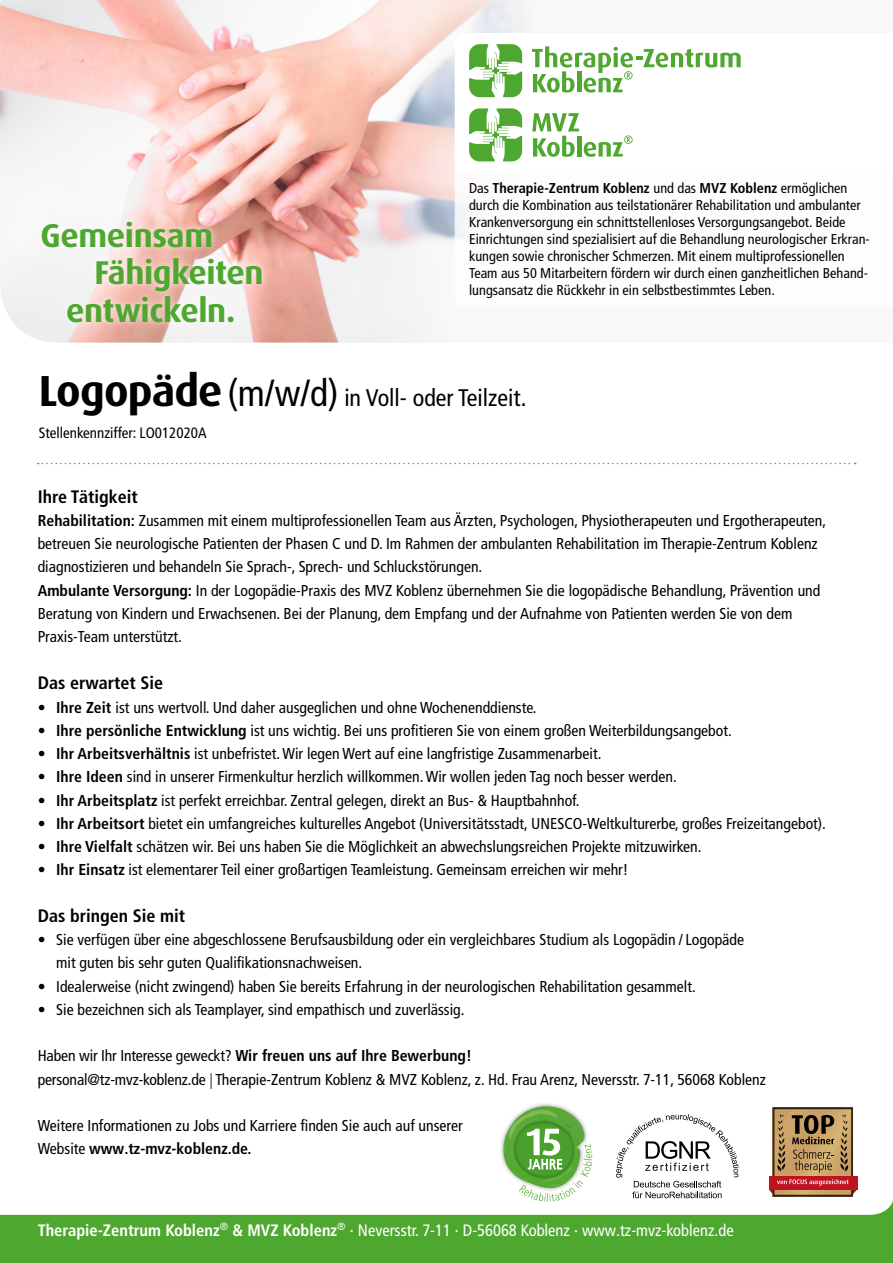
<style>
.page{position:relative;width:893px;height:1263px;background:#fff}
.page>*{position:absolute;margin:0;border:0;box-sizing:border-box;transform-origin:0 0}
.t1{font:700 33px "Dax OT";letter-spacing:-.015em;color:#4ea82f}
.t2{font:condensed 24px "Frutiger LT Pro";color:#000}
.t3{font:700 condensed 18px "Frutiger LT Pro";color:#000}
.t4{font:condensed 16.5px "Frutiger LT Pro";color:#fff}
.t5{font:condensed 15.75px/23.2px "Frutiger LT Pro";color:#000}
.t6{font:condensed 15px "Frutiger LT Pro";color:#000}
.t7{font:condensed 14.25px/17.1px "Frutiger LT Pro";color:#000}
.s1{font-weight:700}
.s2{font-family:"Dax OT";font-weight:700;font-stretch:normal;font-size:43.5px}
.s3{font-size:37.5px}
.s4{font-weight:300}
</style>
<div class="page">
<div style="left:0;top:1215px;width:893px;height:48px;background:#4ea82f"></div>
<svg style="left:0;top:1154px;width:893px;height:61px"></svg>
<img style="left:0;top:0;width:362px;height:342px">
<svg style="left:362px;top:0;width:166px;height:342px"></svg>
<svg style="left:38px;top:463px;width:818px;height:1px"></svg>
<svg style="left:455px;top:33px;width:73px;height:100px"></svg>
<svg style="left:455px;top:133px;width:73px;height:174px"></svg>
<svg style="left:532px;top:113px;width:101px;height:44px"></svg>
<svg style="left:469px;top:108px;width:53px;height:53px"></svg>
<svg style="left:532px;top:46px;width:209px;height:47px"></svg>
<svg style="left:469px;top:44px;width:53px;height:53px"></svg>
<div style="left:34px;top:215px;width:235px;height:115px;background:#fff;opacity:.75"></div>
<svg style="left:616px;top:1114px;width:123px;height:84px"></svg>
<div style="left:499px;top:1102px;width:90px;height:91px;background:#000;opacity:.42"></div>
<svg style="left:502px;top:1106px;width:90px;height:95px"></svg>
<svg style="left:769px;top:1107px;width:88px;height:89px;background:#ac7b59"></svg>
<h1 class="t1" style="left:41px;top:214px;width:174px">Gemeinsam</h1>
<h1 class="t1" style="left:95px;top:252px;width:170px">Fähigkeiten</h1>
<h1 class="t1" style="left:66px;top:289px;width:171px">entwickeln.</h1>
<p class="t7" style="left:469px;top:179px;width:402px">Das <span class="s1">Therapie-Zentrum Koblenz</span> und das <span class="s1">MVZ Koblenz</span> ermöglichen durch die Kombination aus teilstationärer Rehabilitation und ambulanter Krankenversorgung ein schnittstellenloses Versorgungsangebot. Beide Einrichtungen sind spezialisiert auf die Behandlung neurologischer Erkran&shy;kungen sowie chronischer Schmerzen. Mit einem multiprofessionellen Team aus 50 Mitarbeitern fördern wir durch einen ganzheitlichen Behand&shy;lungsansatz die Rückkehr in ein selbstbestimmtes Leben.</p>
<h2 class="t2" style="left:39px;top:384px;width:489px"><span class="s2">Logopäde</span><span class="s3">(m/w/d)</span> in Voll- oder Teilzeit.</h2>
<p class="t6" style="left:39px;top:424px;width:169px">Stellenkennziffer: LO012020A</p>
<p class="t3" style="left:38px;top:486px;width:102px">Ihre Tätigkeit</p>
<p class="t5" style="left:38px;top:509px;width:790px"><span class="s1">Rehabilitation:</span> Zusammen mit einem multiprofessionellen Team aus Ärzten, Psychologen, Physiotherapeuten und Ergotherapeuten, betreuen Sie neurologische Patienten der Phasen C und D. Im Rahmen der ambulanten Rehabilitation im Therapie-Zentrum Koblenz diagnostizieren und behandeln Sie Sprach-, Sprech- und Schluckstörungen.<br><span class="s1">Ambulante Versorgung:</span> In der Logopädie-Praxis des MVZ Koblenz übernehmen Sie die logopädische Behandlung, Prävention und Beratung von Kindern und Erwachsenen. Bei der Planung, dem Empfang und der Aufnahme von Patienten werden Sie von dem Praxis-Team unterstützt.</p>
<p class="t3" style="left:38px;top:672px;width:127px">Das erwartet Sie</p>
<p class="t5" style="left:38px;top:696px;width:500px"><span class="s1">• Ihre Zeit</span> ist uns wertvoll. Und daher ausgeglichen und ohne Wochenenddienste.</p>
<p class="t5" style="left:38px;top:719px;width:696px"><span class="s1">• Ihre persönliche Entwicklung</span> ist uns wichtig. Bei uns profitieren Sie von einem großen Weiterbildungsangebot.</p>
<p class="t5" style="left:38px;top:742px;width:565px"><span class="s1">• Ihr Arbeitsverhältnis</span> ist unbefristet. Wir legen Wert auf eine langfristige Zusammenarbeit.</p>
<p class="t5" style="left:38px;top:765px;width:641px"><span class="s1">• Ihre Ideen</span> sind in unserer Firmenkultur herzlich willkommen. Wir wollen jeden Tag noch besser werden.</p>
<p class="t5" style="left:38px;top:788px;width:543px"><span class="s1">• Ihr Arbeitsplatz</span> ist perfekt erreichbar. Zentral gelegen, direkt an Bus- &amp; Hauptbahnhof.</p>
<p class="t5" style="left:38px;top:812px;width:790px"><span class="s1">• Ihr Arbeitsort</span> bietet ein umfangreiches kulturelles Angebot (Universitätsstadt, UNESCO-Weltkulturerbe, großes Freizeitangebot).</p>
<p class="t5" style="left:38px;top:835px;width:665px"><span class="s1">• Ihre Vielfalt</span> schätzen wir. Bei uns haben Sie die Möglichkeit an abwechslungsreichen Projekte mitzuwirken.</p>
<p class="t5" style="left:38px;top:858px;width:592px"><span class="s1">• Ihr Einsatz</span> ist elementarer Teil einer großartigen Teamleistung. Gemeinsam erreichen wir mehr!</p>
<p class="t3" style="left:38px;top:905px;width:149px">Das bringen Sie mit</p>
<p class="t5" style="left:56px;top:928px;width:689px;text-indent:-18px">• Sie verfügen über eine abgeschlossene Berufsausbildung oder ein vergleichbares Studium als Logopädin / Logopäde mit guten bis sehr guten Qualifikationsnachweisen.</p>
<p class="t5" style="left:38px;top:974px;width:660px">• Idealerweise (nicht zwingend) haben Sie bereits Erfahrung in der neurologischen Rehabilitation gesammelt.</p>
<p class="t5" style="left:38px;top:998px;width:428px">• Sie bezeichnen sich als Teamplayer, sind empathisch und zuverlässig.</p>
<p class="t5" style="left:38px;top:1044px;width:730px">Haben wir Ihr Interesse geweckt? <span class="s1">Wir freuen uns auf Ihre Bewerbung!<br></span>personal@tz-mvz-koblenz.de <span class="s4">|</span> Therapie-Zentrum Koblenz &amp; MVZ Koblenz, z. Hd. Frau Arenz, Neversstr. 7-11, 56068 Koblenz</p>
<p class="t5" style="left:38px;top:1114px;width:427px">Weitere Informationen zu Jobs und Karriere finden Sie auch auf unserer<br>Website <span class="s1">www.tz-mvz-koblenz.de.</span></p>
<p class="t4" style="left:38px;top:1220px;width:697px"><span class="s1">Therapie-Zentrum Koblenz</span><sup>®</sup> <span class="s1">&amp; MVZ Koblenz</span><sup>®</sup> · Neversstr. 7-11 · D-56068 Koblenz · www.tz-mvz-koblenz.de</p>
</div>
